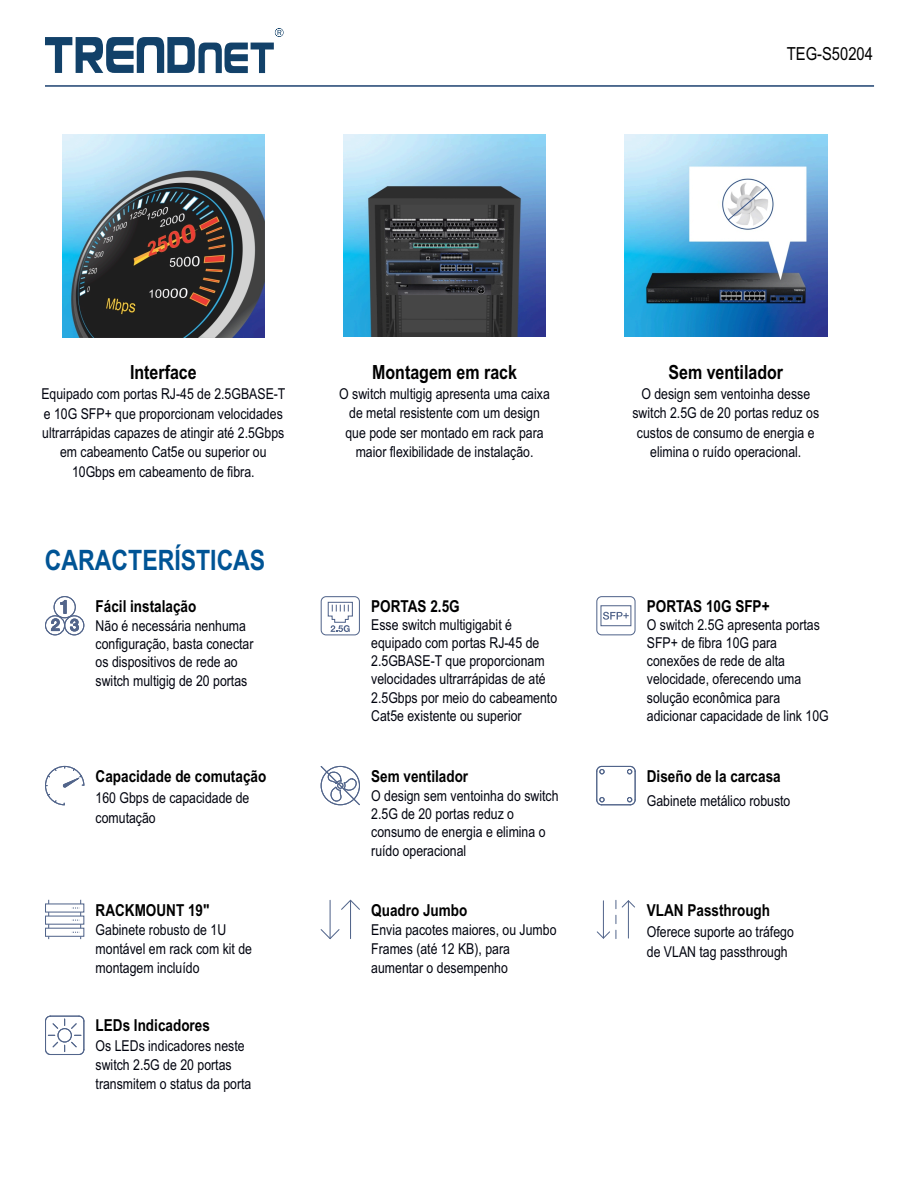
<style>
.page{position:relative;width:918px;height:1188px;background:#fff}
.page>*{position:absolute;margin:0;border:0;box-sizing:border-box;transform-origin:0 0}
.t1{font:700 28.2px "Arial Narrow";color:#005495}
.t2{font:700 19.5px "Arial Narrow";color:#000}
.t3{font:18px "Arial Narrow";color:#000}
.t4{font:700 16.5px "Arial Narrow";color:#000}
.t5{font:15px/19.4px "Arial Narrow";color:#00030e}
</style>
<div class="page">
<img style="left:62px;top:134px;width:203px;height:203px">
<img style="left:343px;top:134px;width:203px;height:203px">
<img style="left:625px;top:134px;width:202px;height:203px">
<svg style="left:45px;top:28px;width:239px;height:45px"></svg>
<hr style="left:45px;top:85px;width:829px;height:2px;background:#32537d">
<div style="left:54px;top:596px;width:22px;height:22px;border:1px solid #52658b;border-radius:50%"></div>
<div style="left:45px;top:615px;width:20px;height:20px;border:1px solid #52658b;border-radius:50%"></div>
<div style="left:64px;top:615px;width:20px;height:20px;border:1px solid #52658b;border-radius:50%"></div>
<svg style="left:51px;top:600px;width:28px;height:31px"></svg>
<div style="left:321px;top:596px;width:39px;height:39px;border:1px solid #52658b;border-radius:5px"></div>
<svg style="left:327px;top:601px;width:26px;height:31px"></svg>
<div style="left:596px;top:596px;width:40px;height:39px;border:1px solid #52658b;border-radius:5px"></div>
<svg style="left:603px;top:612px;width:26px;height:8px"></svg>
<div style="left:600px;top:605px;width:31px;height:21px;border:1px solid #52658b"></div>
<svg style="left:45px;top:765px;width:40px;height:41px"></svg>
<svg style="left:320px;top:765px;width:40px;height:41px"></svg>
<svg style="left:596px;top:765px;width:40px;height:41px"></svg>
<div style="left:45px;top:916px;width:39px;height:9px;border:1px solid #52658b"></div>
<div style="left:45px;top:928px;width:39px;height:9px;border:1px solid #52658b"></div>
<svg style="left:72px;top:900px;width:9px;height:39px"></svg>
<hr style="left:330px;top:900px;width:1px;height:38px;background:#52658b">
<svg style="left:320px;top:928px;width:20px;height:12px"></svg>
<hr style="left:350px;top:901px;width:1px;height:38px;background:#52658b">
<svg style="left:341px;top:899px;width:19px;height:11px"></svg>
<hr style="left:603px;top:901px;width:1px;height:37px;background:#52658b">
<hr style="left:628px;top:901px;width:1px;height:37px;background:#52658b">
<svg style="left:615px;top:900px;width:20px;height:9px"></svg>
<svg style="left:596px;top:930px;width:20px;height:9px"></svg>
<svg style="left:45px;top:1015px;width:40px;height:40px"></svg>
<p class="t3" style="left:787px;top:47px;width:88px">TEG-S50204</p>
<h2 class="t2" style="left:130px;top:365px;width:68px">Interface</h2>
<p class="t5" style="left:41px;top:386px;width:246px;text-align:center">Equipado com portas RJ-45 de 2.5GBASE-T e 10G SFP+ que proporcionam velocidades ultrarrápidas capazes de atingir até 2.5Gbps em cabeamento Cat5e ou superior ou 10Gbps em cabeamento de fibra.</p>
<h1 class="t1" style="left:45px;top:549px;width:222px">CARACTERÍSTICAS</h1>
<p class="t4" style="left:96px;top:600px;width:102px">Fácil instalação</p>
<p class="t5" style="left:96px;top:618px;width:159px;line-height:18.5px">Não é necessária nenhuma configuração, basta conectar os dispositivos de rede ao switch multigig de 20 portas</p>
<p class="t4" style="left:96px;top:770px;width:172px">Capacidade de comutação</p>
<p class="t5" style="left:96px;top:789px;width:155px;line-height:20.7px">160 Gbps de capacidade de comutação</p>
<p class="t4" style="left:96px;top:904px;width:115px">RACKMOUNT 19"</p>
<p class="t5" style="left:96px;top:922px;width:158px;line-height:18.9px">Gabinete robusto de 1U montável em rack com kit de montagem incluído</p>
<p class="t4" style="left:96px;top:1019px;width:116px">LEDs Indicadores</p>
<p class="t5" style="left:96px;top:1037px;width:157px;line-height:18.9px">Os LEDs indicadores neste switch 2.5G de 20 portas transmitem o status da porta</p>
<h2 class="t2" style="left:372px;top:364px;width:146px">Montagem em rack</h2>
<p class="t5" style="left:339px;top:386px;width:212px;text-align:center">O switch multigig apresenta uma caixa de metal resistente com um design que pode ser montado em rack para maior flexibilidade de instalação.</p>
<p class="t4" style="left:371px;top:600px;width:90px">PORTAS 2.5G</p>
<p class="t5" style="left:371px;top:617px;width:187px;line-height:18px">Esse switch multigigabit é equipado com portas RJ-45 de<br>2.5GBASE-T que proporcionam velocidades ultrarrápidas de até<br>2.5Gbps por meio do cabeamento<br>Cat5e existente ou superior</p>
<p class="t4" style="left:371px;top:770px;width:99px">Sem ventilador</p>
<p class="t5" style="left:371px;top:787px;width:189px;line-height:18.5px">O design sem ventoinha do switch<br>2.5G de 20 portas reduz o consumo de energia e elimina o ruído operacional</p>
<p class="t4" style="left:371px;top:904px;width:98px">Quadro Jumbo</p>
<p class="t5" style="left:371px;top:922px;width:187px;line-height:18.9px">Envia pacotes maiores, ou Jumbo<br>Frames (até 12 KB), para aumentar o desempenho</p>
<h2 class="t2" style="left:669px;top:364px;width:116px">Sem ventilador</h2>
<p class="t5" style="left:632px;top:386px;width:188px;text-align:center">O design sem ventoinha desse switch 2.5G de 20 portas reduz os custos de consumo de energia e elimina o ruído operacional.</p>
<p class="t4" style="left:647px;top:600px;width:124px">PORTAS 10G SFP+</p>
<p class="t5" style="left:647px;top:617px;width:183px;line-height:18px">O switch 2.5G apresenta portas<br>SFP+ de fibra 10G para conexões de rede de alta velocidade, oferecendo uma solução econômica para adicionar capacidade de link 10G</p>
<p class="t4" style="left:647px;top:770px;width:135px">Diseño de la carcasa</p>
<p class="t5" style="left:647px;top:792px;width:145px">Gabinete metálico robusto</p>
<p class="t4" style="left:647px;top:904px;width:125px">VLAN Passthrough</p>
<p class="t5" style="left:647px;top:922px;width:149px;line-height:20.7px">Oferece suporte ao tráfego de VLAN tag passthrough</p>
</div>
